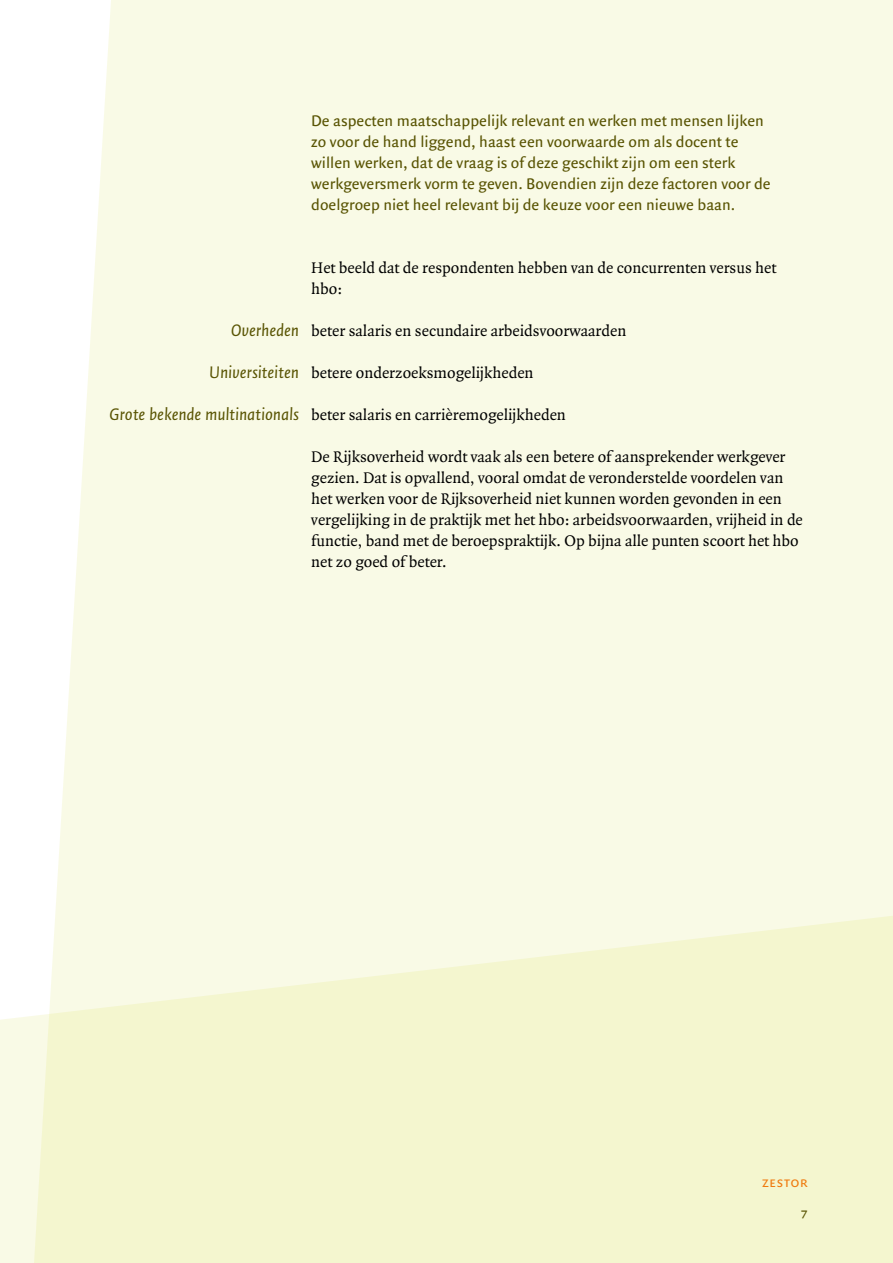
<style>
.page{position:relative;width:893px;height:1263px;background:#fff}
.page>*{position:absolute;margin:0;border:0;box-sizing:border-box;transform-origin:0 0}
.t1{font:italic 18px "Quadraat Sans";letter-spacing:-.01em;color:#595403}
.t2{font:16.5px/21px "Quadraat";color:#000}
.t3{font:16.5px/21px "Quadraat Sans";color:#595403}
.t4{font:15px "Quadraat Sans Small Caps";letter-spacing:.035em;color:#ef7b10}
.t5{font:15px "Quadraat Sans Small Caps";color:#595403}
</style>
<div class="page">
<div style="left:55px;top:0;width:838px;height:916px;background:#f9fae6"></div>
<svg style="left:0;top:916px;width:893px;height:347px;fill:#f4f6cf"></svg>
<p class="t3" style="left:311px;top:111px;width:461px">De aspecten maatschappelijk relevant en werken met mensen lijken zo voor de hand liggend, haast een voorwaarde om als docent te willen werken, dat de vraag is of deze geschikt zijn om een sterk werkgeversmerk vorm te geven. Bovendien zijn deze factoren voor de doelgroep niet heel relevant bij de keuze voor een nieuwe baan.</p>
<p class="t1" style="left:231px;top:321px;width:69px">Overheden</p>
<p class="t1" style="left:209px;top:363px;width:92px">Universiteiten</p>
<p class="t1" style="left:110px;top:405px;width:191px">Grote bekende multinationals</p>
<p class="t2" style="left:311px;top:258px;width:467px">Het beeld dat de respondenten hebben van de concurrenten versus het hbo:</p>
<p class="t2" style="left:311px;top:321px;width:317px">beter salaris en secundaire arbeidsvoorwaarden</p>
<p class="t2" style="left:311px;top:363px;width:224px">betere onderzoeksmogelijkheden</p>
<p class="t2" style="left:311px;top:405px;width:256px">beter salaris en carrièremogelijkheden</p>
<p class="t2" style="left:311px;top:447px;width:493px">De Rijksoverheid wordt vaak als een betere of aansprekender werkgever gezien. Dat is opvallend, vooral omdat de veronderstelde voordelen van het werken voor de Rijksoverheid niet kunnen worden gevonden in een vergelijking in de praktijk met het hbo: arbeidsvoorwaarden, vrijheid in de functie, band met de beroepspraktijk. Op bijna alle punten scoort het hbo net zo goed of beter.</p>
<p class="t4" style="left:762px;top:1173px;width:47px">zestor</p>
<p class="t5" style="left:800px;top:1205px;width:9px">7</p>
</div>
